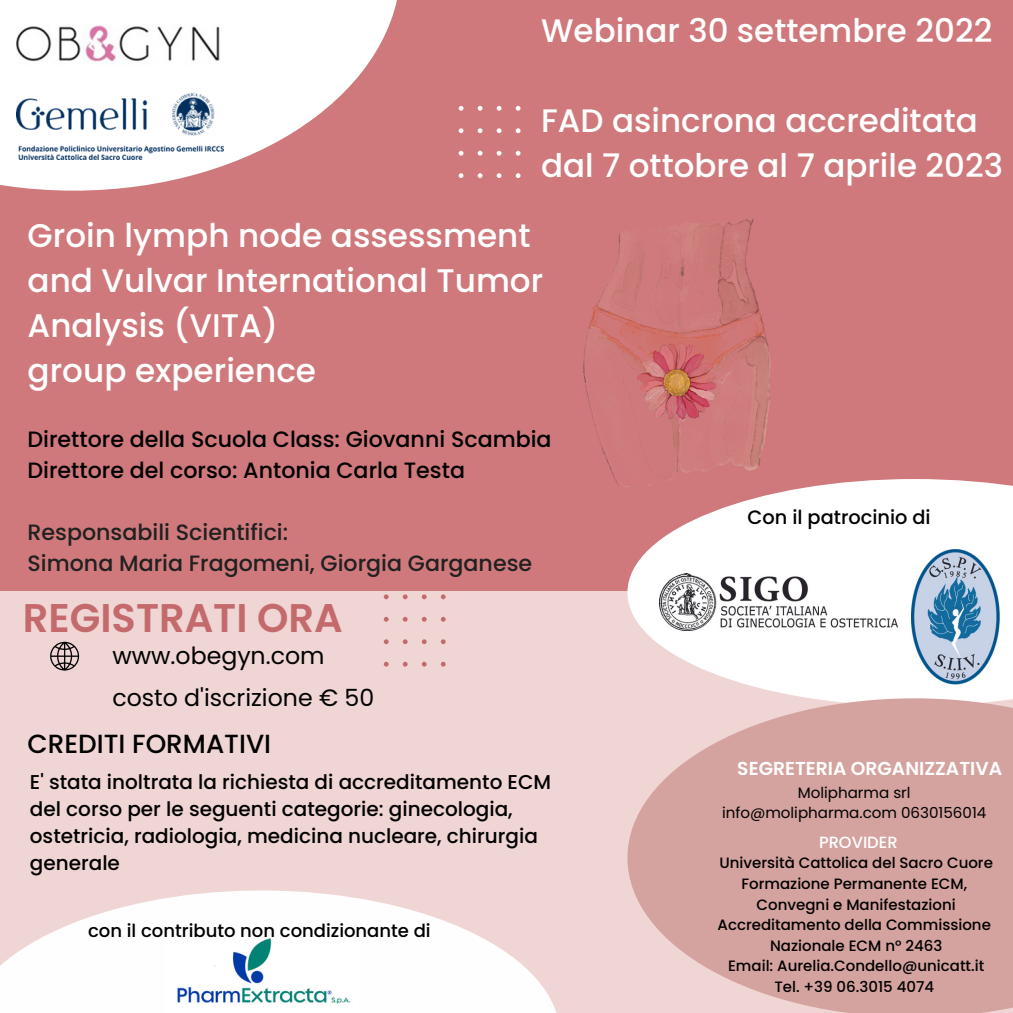
<style>
.page{position:relative;width:1013px;height:1013px;background:#fff}
.page>*{position:absolute;margin:0;border:0;box-sizing:border-box;transform-origin:0 0}
.t1{font:600 40px "Poppins";color:#c46a6d}
.t2{font:500 32.62px/45px "Poppins";color:#fff}
.t3{font:500 32.5px/45px "Poppins";color:#fff}
.t4{font:500 26.25px "Poppins";color:#000}
.t5{font:23.62px "Poppins";color:#000}
.t6{font:500 22.12px/31px "Poppins";color:#000}
.t7{font:500 22.12px/31px "Poppins";color:#212121}
.t8{font:500 20px/27.2px "Poppins";color:#000}
.t9{font:500 19.38px "Poppins";color:#000}
.t10{font:600 18.75px "Poppins";color:#fff}
.t11{font:500 18px "Poppins";color:#000}
.t12{font:500 16.25px "Poppins";color:#fff}
.t13{font:15.12px/20.6px "Poppins";color:#000;text-align:center}
.t14{font:500 15px/20.6px "Poppins";color:#000;text-align:center}
</style>
<div class="page">
<div style="left:0;top:0;width:1012px;height:1012px;background:#efd5d3"></div>
<div style="left:0;top:0;width:1012px;height:591px;background:#cf797c"></div>
<svg style="left:0;top:0;width:397px;height:191px;fill:#fff"></svg>
<svg style="left:50px;top:641px;width:29px;height:30px"></svg>
<svg style="left:458px;top:106px;width:62px;height:72px"></svg>
<svg style="left:384px;top:594px;width:61px;height:72px"></svg>
<img style="left:16px;top:24px;width:207px;height:40px">
<svg style="left:627px;top:479px;width:385px;height:219px;fill:#fff"></svg>
<svg style="left:627px;top:698px;width:385px;height:314px;fill:#d4a3a0"></svg>
<img style="left:16px;top:93px;width:207px;height:67px">
<svg style="left:0;top:890px;width:556px;height:122px;fill:#fefefe"></svg>
<img style="left:165px;top:936px;width:193px;height:76px">
<img style="left:583px;top:219px;width:187px;height:268px">
<img style="left:911px;top:549px;width:88px;height:135px">
<img style="left:660px;top:573px;width:237px;height:57px">
<h3 class="t3" style="left:541px;top:8px;width:453px">Webinar 30 settembre 2022</h3>
<h3 class="t3" style="left:541px;top:98px;width:463px">FAD asincrona accreditata dal 7 ottobre al 7 aprile 2023</h3>
<h2 class="t2" style="left:28px;top:213px;width:517px">Groin lymph node assessment and Vulvar International Tumor<br>Analysis (VITA)<br>group experience</h2>
<h3 class="t6" style="left:28px;top:424px;width:525px">Direttore della Scuola Class: Giovanni Scambia<br>Direttore del corso: Antonia Carla Testa</h3>
<h3 class="t7" style="left:28px;top:517px;width:506px">Responsabili Scientifici:<br>Simona Maria Fragomeni, Giorgia Garganese</h3>
<h1 class="t1" style="left:23px;top:589px;width:321px">REGISTRATI ORA</h1>
<h3 class="t5" style="left:112px;top:639px;width:214px">www.obegyn.com</h3>
<h3 class="t5" style="left:112px;top:681px;width:263px">costo d'iscrizione € 50</h3>
<h3 class="t4" style="left:28px;top:725px;width:245px">CREDITI FORMATIVI</h3>
<h3 class="t8" style="left:30px;top:768px;width:523px">E' stata inoltrata la richiesta di accreditamento ECM del corso per le seguenti categorie: ginecologia, ostetricia, radiologia, medicina nucleare, chirurgia generale</h3>
<p class="t11" style="left:88px;top:917px;width:344px">con il contributo non condizionante di</p>
<p class="t9" style="left:747px;top:504px;width:185px">Con il patrocinio di</p>
<p class="t10" style="left:737px;top:755px;width:266px">SEGRETERIA ORGANIZZATIVA</p>
<p class="t13" style="left:722px;top:782px;width:266px">Molipharma srl info@molipharma.com 0630156014</p>
<p class="t12" style="left:819px;top:830px;width:80px">PROVIDER</p>
<p class="t14" style="left:717px;top:852px;width:277px">Università Cattolica del Sacro Cuore<br>Formazione Permanente ECM,<br>Convegni e Manifestazioni<br>Accreditamento della Commissione<br>Nazionale ECM n° 2463<br>Email: Aurelia.Condello@unicatt.it<br>Tel. +39 06.3015 4074</p>
</div>
